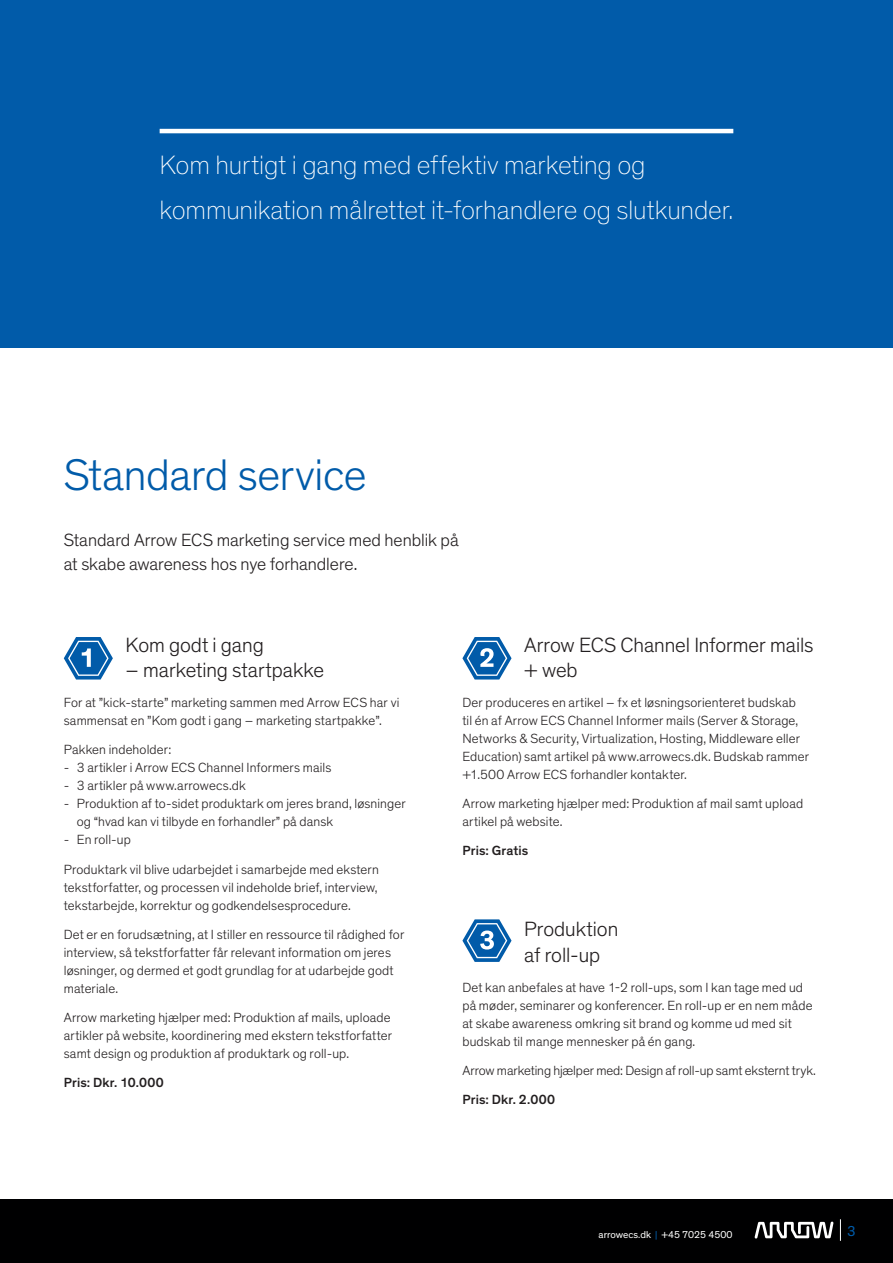
<style>
.page{position:relative;width:893px;height:1263px;background:#fff}
.page>*{position:absolute;margin:0;border:0;box-sizing:border-box;transform-origin:0 0}
.Headline_30_34{font:300 45px "Theinhardt";letter-spacing:-.005em;color:#015ba9}
.Pull_Quote_18_30{font:100 27px/45px "Theinhardt";letter-spacing:-.005em;color:#fff}
.Subhead_14_17{font:300 21px/25.5px "Theinhardt";letter-spacing:-.005em;color:#231f20}
.Body_Copy_Intro_12_1{font:300 18px/24px "Theinhardt";color:#231f20}
.t1{font:14.55px "Theinhardt";color:#015ba9}
.Body_Copy_9_12{font:300 13.5px/18px "Theinhardt";letter-spacing:.01em;color:#231f20}
.Body_Copy_9_12-2{font:500 13.5px "Theinhardt";letter-spacing:.01em;color:#231f20}
.t2{font:10.2px "Theinhardt";color:#fff}
.s1{color:#015ba9}
</style>
<div class="page">
<div style="left:0;top:1199px;width:893px;height:64px;background:#000001"></div>
<svg style="left:754px;top:1221px;width:79px;height:17px"></svg>
<svg style="left:840px;top:1219px;width:1px;height:22px"></svg>
<div style="left:0;top:0;width:893px;height:348px;background:#015ba9"></div>
<hr style="left:160px;top:129px;width:573px;height:4px;background:#fff">
<svg style="left:64px;top:637px;width:49px;height:42px"></svg>
<svg style="left:462px;top:637px;width:50px;height:42px"></svg>
<svg style="left:462px;top:919px;width:50px;height:43px"></svg>
<p class="Pull_Quote_18_30" style="left:160px;top:143px;width:575px">Kom hurtigt i gang med effektiv marketing og kommunikation målrettet it-forhandlere og slutkunder.</p>
<p class="Headline_30_34" style="left:64px;top:449px;width:304px">Standard service</p>
<p class="Body_Copy_Intro_12_1" style="left:64px;top:529px;width:396px">Standard Arrow ECS marketing service med henblik på at skabe awareness hos nye forhandlere.</p>
<p class="Subhead_14_17" style="left:126px;top:632px;width:140px">Kom godt i gang</p>
<p class="Subhead_14_17" style="left:126px;top:657px;width:200px">– marketing startpakke</p>
<p class="Body_Copy_9_12" style="left:64px;top:694px;width:337px">For at ”kick-starte” marketing sammen med Arrow ECS har vi sammensat en ”Kom godt i gang – marketing startpakke”.</p>
<p class="Body_Copy_9_12" style="left:64px;top:741px;width:109px">Pakken indeholder:</p>
<p class="Body_Copy_9_12" style="left:64px;top:759px;width:269px">- 3 artikler i Arrow ECS Channel Informers mails</p>
<p class="Body_Copy_9_12" style="left:64px;top:777px;width:183px">- 3 artikler på www.arrowecs.dk</p>
<p class="Body_Copy_9_12" style="left:77px;top:795px;width:331px;text-indent:-13px">- Produktion af to-sidet produktark om jeres brand, løsninger og “hvad kan vi tilbyde en forhandler” på dansk</p>
<p class="Body_Copy_9_12" style="left:64px;top:831px;width:69px">- En roll-up</p>
<p class="Body_Copy_9_12" style="left:64px;top:861px;width:317px;text-align:justify">Produktark vil blive udarbejdet i samarbejde med ekstern tekstforfatter, og processen vil indeholde brief, interview, tekstarbejde, korrektur og godkendelsesprocedure.</p>
<p class="Body_Copy_9_12" style="left:64px;top:926px;width:342px">Det er en forudsætning, at I stiller en ressource til rådighed for interview, så tekstforfatter får relevant information om jeres løsninger, og dermed et godt grundlag for at udarbejde godt materiale.</p>
<p class="Body_Copy_9_12" style="left:64px;top:1008px;width:330px;text-align:justify">Arrow marketing hjælper med: Produktion af mails, uploade artikler på website, koordinering med ekstern tekstforfatter samt design og produktion af produktark og roll-up.</p>
<p class="Body_Copy_9_12-2" style="left:64px;top:1074px;width:101px">Pris: Dkr. 10.000</p>
<p class="Subhead_14_17" style="left:524px;top:632px;width:291px">Arrow ECS Channel Informer mails + web</p>
<p class="Body_Copy_9_12" style="left:462px;top:694px;width:348px">Der produceres en artikel – fx et løsningsorienteret budskab<br>til én af Arrow ECS Channel Informer mails (Server &amp; Storage, Networks &amp; Security, Virtualization, Hosting, Middleware eller Education) samt artikel på www.arrowecs.dk. Budskab rammer +1.500 Arrow ECS forhandler kontakter.</p>
<p class="Body_Copy_9_12" style="left:462px;top:795px;width:342px">Arrow marketing hjælper med: Produktion af mail samt upload artikel på website.</p>
<p class="Body_Copy_9_12-2" style="left:462px;top:842px;width:67px">Pris: Gratis</p>
<p class="Subhead_14_17" style="left:524px;top:917px;width:95px">Produktion af roll-up</p>
<p class="Body_Copy_9_12" style="left:462px;top:978px;width:352px">Det kan anbefales at have 1-2 roll-ups, som I kan tage med ud på møder, seminarer og konferencer. En roll-up er en nem måde at skabe awareness omkring sit brand og komme ud med sit budskab til mange mennesker på én gang.</p>
<p class="Body_Copy_9_12" style="left:462px;top:1061px;width:355px">Arrow marketing hjælper med: Design af roll-up samt eksternt tryk.</p>
<p class="Body_Copy_9_12-2" style="left:462px;top:1091px;width:94px">Pris: Dkr. 2.000</p>
<p class="t2" style="left:599px;top:1229px;width:135px">arrowecs.dk <span class="s1">|</span> +45 7025 4500</p>
<p class="t1" style="left:847px;top:1222px;width:10px">3</p>
</div>
